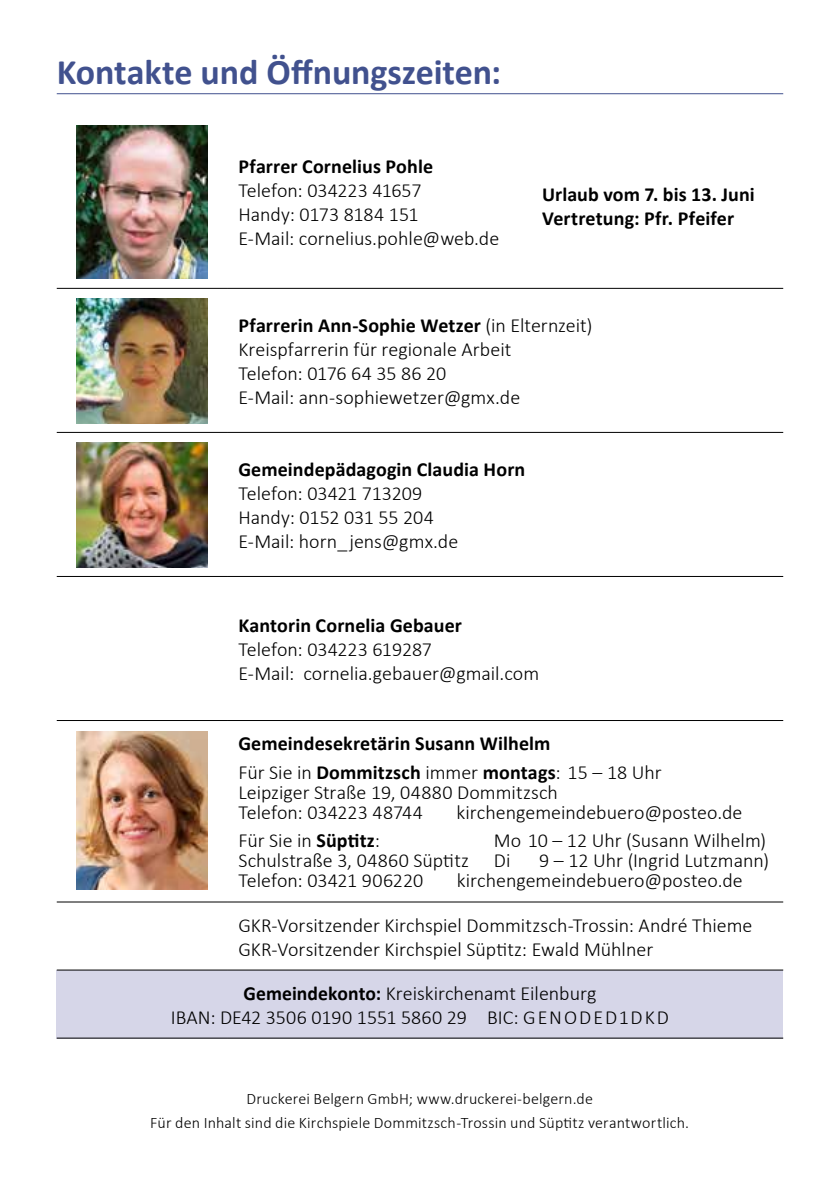
<style>
.page{position:relative;width:840px;height:1191px;background:#fff}
.page>*{position:absolute;margin:0;border:0;box-sizing:border-box;transform-origin:0 0}
.t1{font:700 36px "Calibri";letter-spacing:-.005em;color:#41518e}
.t2{font:300 20px/24px "Calibri";color:#000}
.t3{font:700 20px/28.4px "Calibri";letter-spacing:.005em;color:#000}
.t4{font:300 16px/24px "Calibri";letter-spacing:.01em;color:#000;text-align:center}
.s1{font-weight:700}
.s2{font-weight:300}
</style>
<div class="page">
<hr style="left:57px;top:93px;width:725px;height:1px;background:#41518e">
<div style="left:57px;top:970px;width:725px;height:68px;background:#d6d6e8"></div>
<hr style="left:57px;top:288px;width:170px;height:1px;background:#000">
<hr style="left:227px;top:288px;width:555px;height:1px;background:#000">
<hr style="left:57px;top:432px;width:170px;height:1px;background:#000">
<hr style="left:227px;top:432px;width:555px;height:1px;background:#000">
<hr style="left:57px;top:576px;width:170px;height:1px;background:#000">
<hr style="left:227px;top:576px;width:555px;height:1px;background:#000">
<hr style="left:57px;top:720px;width:170px;height:1px;background:#000">
<hr style="left:227px;top:720px;width:555px;height:1px;background:#000">
<hr style="left:57px;top:901px;width:170px;height:1px;background:#000">
<hr style="left:227px;top:901px;width:555px;height:1px;background:#000">
<hr style="left:57px;top:969px;width:170px;height:1px;background:#000">
<hr style="left:227px;top:969px;width:555px;height:1px;background:#000">
<hr style="left:57px;top:1037px;width:170px;height:1px;background:#000">
<hr style="left:227px;top:1037px;width:555px;height:1px;background:#000">
<img style="left:77px;top:125px;width:130px;height:153px">
<img style="left:77px;top:299px;width:130px;height:124px">
<img style="left:77px;top:443px;width:130px;height:124px">
<img style="left:77px;top:731px;width:130px;height:159px">
<h1 class="t1" style="left:57px;top:46px;width:445px">Kontakte und Öffnungszeiten:</h1>
<p class="t3" style="left:238px;top:152px;width:196px">Pfarrer Cornelius Pohle</p>
<p class="t2" style="left:238px;top:179px;width:262px">Telefon: 034223 41657<br>Handy: 0173 8184 151<br>E-Mail: cornelius.pohle@web.de</p>
<p class="t3" style="left:541px;top:181px;width:214px;line-height:24px">Urlaub vom 7. bis 13. Juni<br>Vertretung: Pfr. Pfeifer</p>
<p class="t2" style="left:238px;top:313px;width:355px"><span class="s1">Pfarrerin Ann-Sophie Wetzer</span> (in Elternzeit)<br>Kreispfarrerin für regionale Arbeit<br>Telefon: 0176 64 35 86 20<br>E-Mail: ann-sophiewetzer@gmx.de</p>
<p class="t3" style="left:238px;top:454px;width:288px">Gemeindepädagogin Claudia Horn</p>
<p class="t2" style="left:238px;top:481px;width:221px">Telefon: 03421 713209<br>Handy: 0152 031 55 204<br>E-Mail: horn_jens@gmx.de</p>
<p class="t3" style="left:238px;top:610px;width:225px">Kantorin Cornelia Gebauer</p>
<p class="t2" style="left:238px;top:637px;width:302px">Telefon: 034223 619287<br>E-Mail: cornelia.gebauer@gmail.com</p>
<p class="t3" style="left:238px;top:728px;width:424px">Gemeindesekretärin Susann Wilhelm<br><span class="s2">Für Sie in</span> Dommitzsch <span class="s2">immer</span> montags<span class="s2">: 15 – 18 Uhr</span></p>
<p class="t2" style="left:238px;top:782px;width:321px;line-height:20px">Leipziger Straße 19, 04880 Dommitzsch<br>Telefon: 034223 48744</p>
<p class="t2" style="left:456px;top:800px;width:287px">kirchengemeindebuero@posteo.de</p>
<p class="t2" style="left:238px;top:830px;width:529px;line-height:20px;text-indent:255px">Mo 10 – 12 Uhr (Susann Wilhelm)<br>Schulstraße 3, 04860 Süptitz Di</p>
<p class="t2" style="left:238px;top:828px;width:143px">Für Sie in <span class="s1">Süptitz</span>:</p>
<p class="t2" style="left:539px;top:848px;width:231px">9 – 12 Uhr (Ingrid Lutzmann)</p>
<p class="t2" style="left:238px;top:868px;width:186px">Telefon: 03421 906220</p>
<p class="t2" style="left:456px;top:868px;width:287px">kirchengemeindebuero@posteo.de</p>
<p class="t2" style="left:238px;top:912px;width:515px">GKR-Vorsitzender Kirchspiel Dommitzsch-Trossin: André Thieme<br>GKR-Vorsitzender Kirchspiel Süptitz: Ewald Mühlner</p>
<p class="t2" style="left:171px;top:980px;width:499px;text-align:center"><span class="s1">Gemeindekonto:</span> Kreiskirchenamt Eilenburg<br>IBAN: DE42 3506 0190 1551 5860 29 BIC: GENODED1DKD</p>
<p class="t4" style="left:150px;top:1087px;width:540px">Druckerei Belgern GmbH; www.druckerei-belgern.de<br>Für den Inhalt sind die Kirchspiele Dommitzsch-Trossin und Süptitz verantwortlich.</p>
</div>
